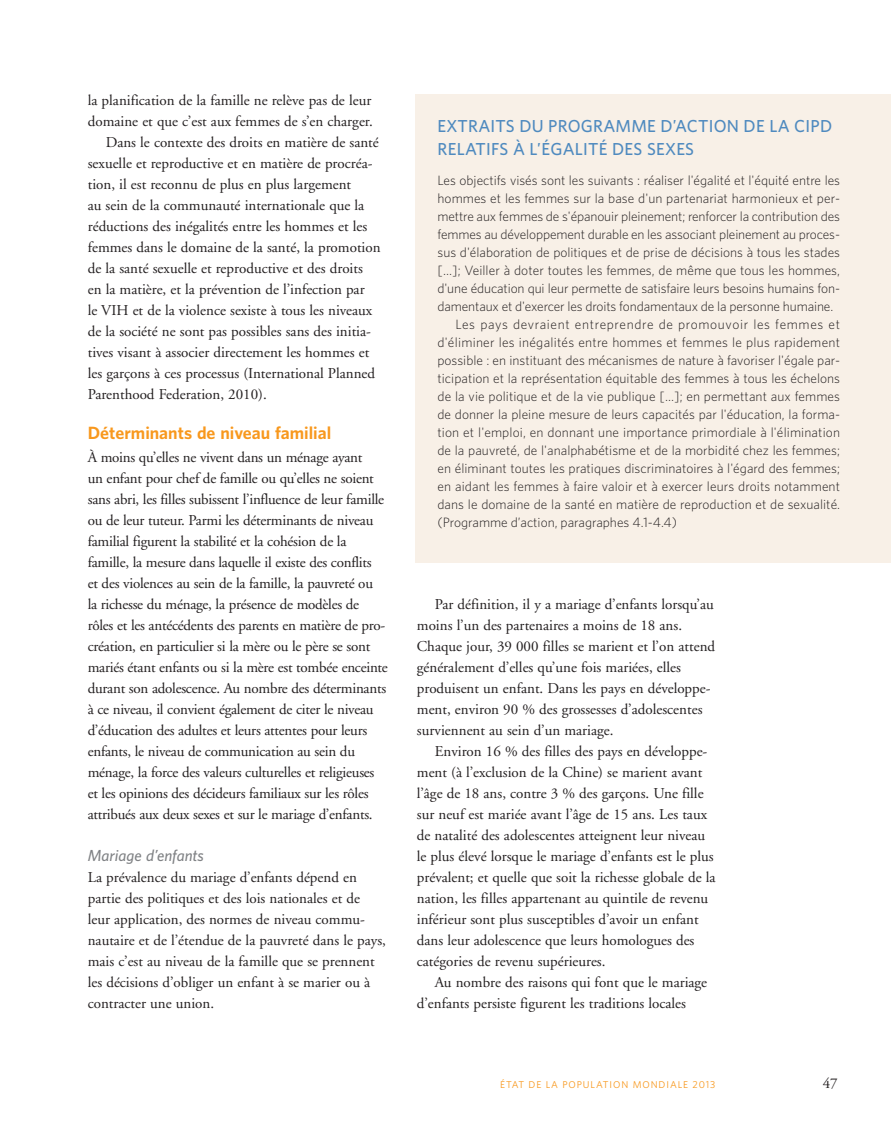
<style>
.page{position:relative;width:891px;height:1134px;background:#fff}
.page>*{position:absolute;margin:0;border:0;box-sizing:border-box;transform-origin:0 0}
.t1{font:700 16.2px "UNFPA";color:#f8981d}
.t2{font:600 15.75px/22.5px "UNFPA";letter-spacing:.015em;color:#4f8abf}
.t3{font:15px/21px "Adobe Garamond";color:#231f20}
.t4{font:italic 600 14.55px "UNFPA";color:#808285}
.t5{font:300 12.3px "UNFPA";color:#231f20}
.t6{font:300 12.3px "UNFPA";letter-spacing:.02em;color:#231f20}
.t7{font:300 12.3px "UNFPA";letter-spacing:.05em;color:#231f20}
.t8{font:9px "UNFPA Text";letter-spacing:.1em;color:#f8981d}
</style>
<div class="page">
<div style="left:415px;top:94px;width:476px;height:469px;background:#f8f0e7"></div>
<p class="t3" style="left:88px;top:90px;width:285px">la planification de la famille ne relève pas de leur</p>
<p class="t3" style="left:88px;top:111px;width:287px">domaine et que c’est aux femmes de s’en charger.</p>
<p class="t3" style="left:106px;top:132px;width:275px">Dans le contexte des droits en matière de santé</p>
<p class="t3" style="left:88px;top:153px;width:286px">sexuelle et reproductive et en matière de procréa-</p>
<p class="t3" style="left:88px;top:174px;width:265px">tion, il est reconnu de plus en plus largement</p>
<p class="t3" style="left:88px;top:195px;width:278px">au sein de la communauté internationale que la</p>
<p class="t3" style="left:88px;top:216px;width:281px">réductions des inégalités entre les hommes et les</p>
<p class="t3" style="left:88px;top:237px;width:294px">femmes dans le domaine de la santé, la promotion</p>
<p class="t3" style="left:88px;top:258px;width:277px">de la santé sexuelle et reproductive et des droits</p>
<p class="t3" style="left:88px;top:279px;width:278px">en la matière, et la prévention de l’infection par</p>
<p class="t3" style="left:88px;top:300px;width:286px">le VIH et de la violence sexiste à tous les niveaux</p>
<p class="t3" style="left:88px;top:321px;width:285px">de la société ne sont pas possibles sans des initia-</p>
<p class="t3" style="left:88px;top:342px;width:283px">tives visant à associer directement les hommes et</p>
<p class="t3" style="left:88px;top:363px;width:289px">les garçons à ces processus (International Planned</p>
<p class="t3" style="left:88px;top:384px;width:181px">Parenthood Federation, 2010).</p>
<p class="t1" style="left:88px;top:422px;width:245px">Déterminants de niveau familial</p>
<p class="t3" style="left:88px;top:447px;width:302px">À moins qu’elles ne vivent dans un ménage ayant<br>un enfant pour chef de famille ou qu’elles ne soient sans abri, les filles subissent l’influence de leur famille ou de leur tuteur. Parmi les déterminants de niveau familial figurent la stabilité et la cohésion de la famille, la mesure dans laquelle il existe des conflits<br>et des violences au sein de la famille, la pauvreté ou<br>la richesse du ménage, la présence de modèles de rôles et les antécédents des parents en matière de pro&shy;création, en particulier si la mère ou le père se sont mariés étant enfants ou si la mère est tombée enceinte durant son adolescence. Au nombre des déterminants à ce niveau, il convient également de citer le niveau d’éducation des adultes et leurs attentes pour leurs enfants, le niveau de communication au sein du ménage, la force des valeurs culturelles et religieuses et les opinions des décideurs familiaux sur les rôles attribués aux deux sexes et sur le mariage d’enfants.</p>
<p class="t4" style="left:88px;top:846px;width:118px">Mariage d’enfants</p>
<p class="t3" style="left:88px;top:867px;width:300px">La prévalence du mariage d’enfants dépend en partie des politiques et des lois nationales et de leur application, des normes de niveau commu&shy;nautaire et de l’étendue de la pauvreté dans le pays, mais c’est au niveau de la famille que se prennent les décisions d’obliger un enfant à se marier ou à contracter une union.</p>
<p class="t2" style="left:438px;top:115px;width:396px">EXTRAITS DU PROGRAMME D’ACTION DE LA CIPD<br>RELATIFS À L’ÉGALITÉ DES SEXES</p>
<p class="t5" style="left:438px;top:172px;width:404px">Les objectifs visés sont les suivants : réaliser l'égalité et l'équité entre les</p>
<p class="t5" style="left:438px;top:190px;width:404px">hommes et les femmes sur la base d'un partenariat harmonieux et per-</p>
<p class="t5" style="left:437px;top:208px;width:404px">mettre aux femmes de s'épanouir pleinement; renforcer la contribution des</p>
<p class="t5" style="left:438px;top:226px;width:404px">femmes au développement durable en les associant pleinement au proces-</p>
<p class="t5" style="left:437px;top:244px;width:404px">sus d'élaboration de politiques et de prise de décisions à tous les stades</p>
<p class="t5" style="left:437px;top:262px;width:404px">[…]; Veiller à doter toutes les femmes, de même que tous les hommes,</p>
<p class="t5" style="left:437px;top:280px;width:404px">d'une éducation qui leur permette de satisfaire leurs besoins humains fon-</p>
<p class="t5" style="left:437px;top:298px;width:397px">damentaux et d'exercer les droits fondamentaux de la personne humaine.</p>
<p class="t7" style="left:455px;top:316px;width:386px">Les pays devraient entreprendre de promouvoir les femmes et</p>
<p class="t6" style="left:437px;top:334px;width:404px">d'éliminer les inégalités entre hommes et femmes le plus rapidement</p>
<p class="t5" style="left:437px;top:352px;width:404px">possible : en instituant des mécanismes de nature à favoriser l'égale par-</p>
<p class="t5" style="left:438px;top:370px;width:404px">ticipation et la représentation équitable des femmes à tous les échelons</p>
<p class="t5" style="left:438px;top:388px;width:404px">de la vie politique et de la vie publique […]; en permettant aux femmes</p>
<p class="t5" style="left:437px;top:406px;width:404px">de donner la pleine mesure de leurs capacités par l'éducation, la forma-</p>
<p class="t5" style="left:437px;top:424px;width:404px">tion et l'emploi, en donnant une importance primordiale à l'élimination</p>
<p class="t5" style="left:437px;top:442px;width:404px">de la pauvreté, de l'analphabétisme et de la morbidité chez les femmes;</p>
<p class="t5" style="left:437px;top:460px;width:404px">en éliminant toutes les pratiques discriminatoires à l'égard des femmes;</p>
<p class="t5" style="left:437px;top:478px;width:404px">en aidant les femmes à faire valoir et à exercer leurs droits notamment</p>
<p class="t5" style="left:437px;top:496px;width:404px">dans le domaine de la santé en matière de reproduction et de sexualité.</p>
<p class="t5" style="left:438px;top:514px;width:241px">(Programme d’action, paragraphes 4.1-4.4)</p>
<p class="t3" style="left:417px;top:594px;width:300px;text-indent:18px">Par définition, il y a mariage d’enfants lorsqu’au moins l’un des partenaires a moins de 18 ans.<br>Chaque jour, 39 000 filles se marient et l’on attend généralement d’elles qu’une fois mariées, elles produisent un enfant. Dans les pays en développe&shy;ment, environ 90 % des grossesses d’adolescentes surviennent au sein d’un mariage.</p>
<p class="t3" style="left:417px;top:741px;width:300px;text-indent:18px">Environ 16 % des filles des pays en développe&shy;ment (à l’exclusion de la Chine) se marient avant l’âge de 18 ans, contre 3 % des garçons. Une fille sur neuf est mariée avant l’âge de 15 ans. Les taux de natalité des adolescentes atteignent leur niveau le plus élevé lorsque le mariage d’enfants est le plus prévalent; et quelle que soit la richesse globale de la nation, les filles appartenant au quintile de revenu inférieur sont plus susceptibles d’avoir un enfant dans leur adolescence que leurs homologues des catégories de revenu supérieures.</p>
<p class="t3" style="left:417px;top:972px;width:292px;text-indent:18px">Au nombre des raisons qui font que le mariage d’enfants persiste figurent les traditions locales</p>
<p class="t8" style="left:500px;top:1079px;width:217px">ÉTAT DE LA POPULATION MONDIALE 2013</p>
<p class="t3" style="left:823px;top:1073px;width:16px">47</p>
</div>
